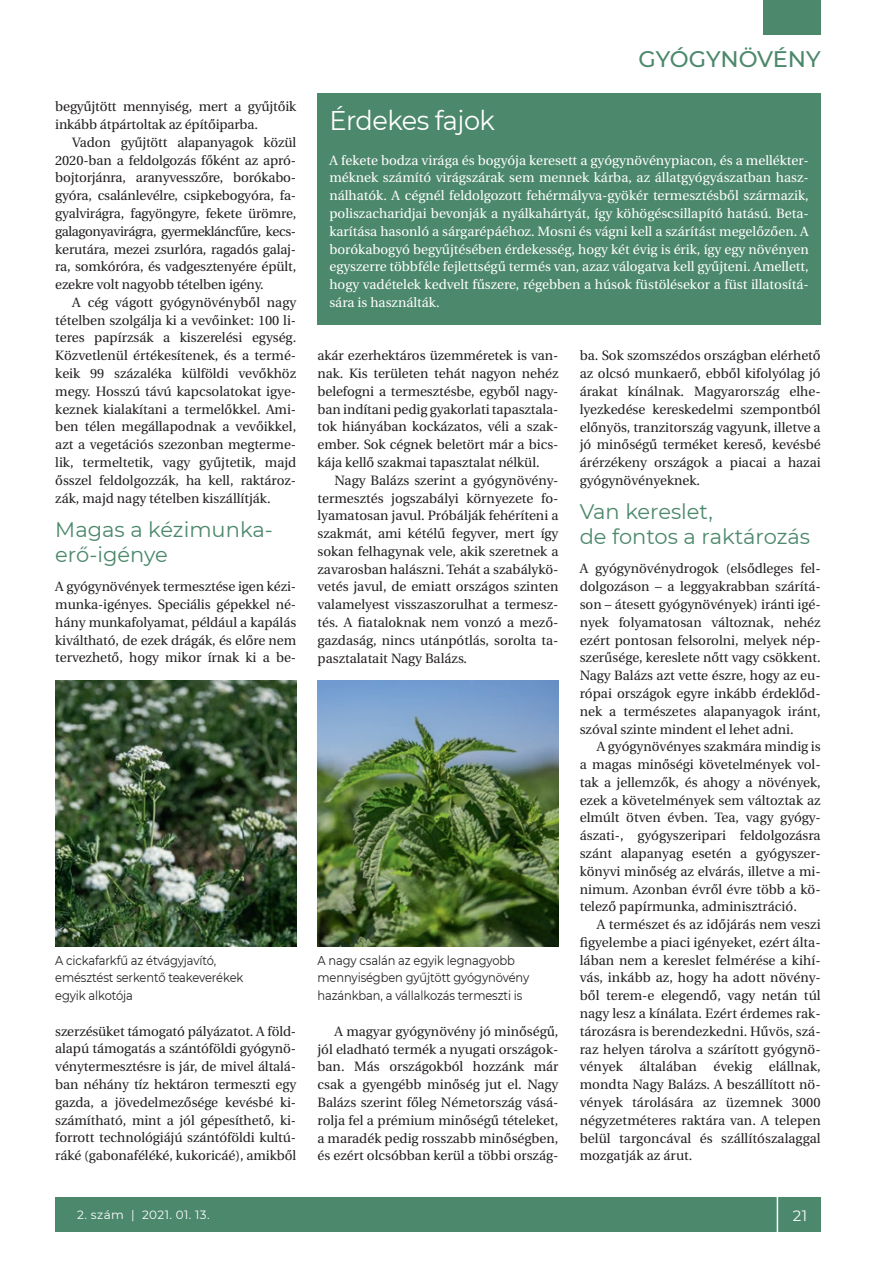
<style>
.page{position:relative;width:893px;height:1263px;background:#fff}
.page>*{position:absolute;margin:0;border:0;box-sizing:border-box;transform-origin:0 0}
.t1{font:27px "Montserrat";letter-spacing:-.02em;color:#fff;scale:.95 1}
.t2{font:500 22.5px "Montserrat";color:#4c886c}
.t3{font:21px/25.2px "Montserrat";color:#4c886c}
.t4{font:15px "Montserrat";color:#fff}
.t5{font:13.5px/17.9px "Heuristica";letter-spacing:-.005em;color:#231f20;text-align:justify}
.t6{font:13.5px/17.9px "Heuristica";color:#fff;text-align:justify}
.t7{font:12.75px/17.7px "Montserrat";letter-spacing:-.01em;color:#231f20;scale:.9 1}
.t8{font:12px "Montserrat";letter-spacing:.03em;color:#fff}
</style>
<div class="page">
<div style="left:55px;top:1197px;width:766px;height:34px;background:#4c886c"></div>
<hr style="left:777px;top:1188px;width:1px;height:61px;background:#fff">
<div style="left:763px;top:0;width:58px;height:34px;background:#4c886c"></div>
<div style="left:317px;top:94px;width:504px;height:231px;background:#4c886c"></div>
<img style="left:317px;top:680px;width:241px;height:267px">
<img style="left:55px;top:680px;width:241px;height:267px">
<h2 class="t2" style="left:639px;top:44px;width:184px">GYÓGYNÖVÉNY</h2>
<p class="t5" style="left:55px;top:98px;width:242px">begyűjtött mennyiség, mert a gyűjtőik inkább átpártoltak az építőiparba.</p>
<p class="t5" style="left:55px;top:133px;width:242px;text-align:left;text-indent:17px">Vadon gyűjtött alapanyagok közül 2020-ban a feldolgozás főként az apró&shy;bojtorjánra, aranyvesszőre, borókabo&shy;gyóra, csalánlevélre, csipkebogyóra, fa&shy;gyalvirágra, fagyöngyre, fekete ürömre, galagonyavirágra, gyermekláncfűre, kecs&shy;kerutára, mezei zsurlóra, ragadós galaj&shy;ra, somkóróra, és vadgesztenyére épült, ezekre volt nagyobb tételben igény.</p>
<p class="t5" style="left:55px;top:293px;width:242px;text-indent:17px">A cég vágott gyógynövényből nagy tételben szolgálja ki a vevőinket: 100 li&shy;teres papírzsák a kiszerelési egység.<br>Közvetlenül értékesítenek, és a termé&shy;keik 99 százaléka külföldi vevőkhöz megy. Hosszú távú kapcsolatokat igye&shy;keznek kialakítani a termelőkkel. Ami&shy;ben télen megállapodnak a vevőikkel, azt a vegetációs szezonban megterme&shy;lik, termeltetik, vagy gyűjtetik, majd ősszel feldolgozzák, ha kell, raktároz&shy;zák, majd nagy tételben kiszállítják.</p>
<h3 class="t3" style="left:55px;top:516px;width:219px">Magas a kézimunka&shy;erő-igénye</h3>
<p class="t5" style="left:55px;top:578px;width:242px">A gyógynövények termesztése igen kézi&shy;munka-igényes. Speciális gépekkel né&shy;hány munkafolyamat, például a kapálás kiváltható, de ezek drágák, és előre nem tervezhető, hogy mikor írnak ki a be-</p>
<h1 class="t1" style="left:329px;top:102px;width:176px">Érdekes fajok</h1>
<p class="t6" style="left:329px;top:151px;width:481px">A fekete bodza virága és bogyója keresett a gyógynövénypiacon, és a mellékter&shy;méknek számító virágszárak sem mennek kárba, az állatgyógyászatban hasz&shy;nálhatók. A cégnél feldolgozott fehérmályva-gyökér termesztésből származik, poliszacharidjai bevonják a nyálkahártyát, így köhögéscsillapító hatású. Beta&shy;karítása hasonló a sárgarépáéhoz. Mosni és vágni kell a szárítást megelőzően. A borókabogyó begyűjtésében érdekesség, hogy két évig is érik, így egy növényen egyszerre többféle fejlettségű termés van, azaz válogatva kell gyűjteni. Amellett, hogy vadételek kedvelt fűszere, régebben a húsok füstölésekor a füst illatosítá&shy;sára is használták.</p>
<p class="t5" style="left:317px;top:347px;width:242px">akár ezerhektáros üzemméretek is van&shy;nak. Kis területen tehát nagyon nehéz belefogni a termesztésbe, egyből nagy&shy;ban indítani pedig gyakorlati tapasztala&shy;tok hiányában kockázatos, véli a szak&shy;ember. Sok cégnek beletört már a bics&shy;kája kellő szakmai tapasztalat nélkül.</p>
<p class="t5" style="left:317px;top:471px;width:242px;text-indent:17px">Nagy Balázs szerint a gyógynövény&shy;termesztés jogszabályi környezete fo&shy;lyamatosan javul. Próbálják fehéríteni a szakmát, ami kétélű fegyver, mert így sokan felhagynak vele, akik szeretnek a zavarosban halászni. Tehát a szabálykö&shy;vetés javul, de emiatt országos szinten valamelyest visszaszorulhat a termesz&shy;tés. A fiataloknak nem vonzó a mező&shy;gazdaság, nincs utánpótlás, sorolta ta&shy;pasztalatait Nagy Balázs.</p>
<p class="t5" style="left:580px;top:347px;width:242px">ba. Sok szomszédos országban elérhető az olcsó munkaerő, ebből kifolyólag jó árakat kínálnak. Magyarország elhe&shy;lyezkedése kereskedelmi szempontból előnyös, tranzitország vagyunk, illetve a jó minőségű terméket kereső, kevésbé árérzékeny országok a piacai a hazai gyógynövényeknek.</p>
<h3 class="t3" style="left:580px;top:498px;width:232px">Van kereslet,<br>de fontos a raktározás</h3>
<p class="t5" style="left:580px;top:560px;width:242px">A gyógynövénydrogok (elsődleges fel&shy;dolgozáson – a leggyakrabban szárítá&shy;son – átesett gyógynövények) iránti igé&shy;nyek folyamatosan változnak, nehéz ezért pontosan felsorolni, melyek nép&shy;szerűsége, kereslete nőtt vagy csökkent.<br>Nagy Balázs azt vette észre, hogy az eu&shy;rópai országok egyre inkább érdeklőd&shy;nek a természetes alapanyagok iránt, szóval szinte mindent el lehet adni.</p>
<p class="t5" style="left:580px;top:738px;width:242px;text-indent:17px">A gyógynövényes szakmára mindig is a magas minőségi követelmények vol&shy;tak a jellemzők, és ahogy a növények, ezek a követelmények sem változtak az elmúlt ötven évben. Tea, vagy gyógy&shy;ászati-, gyógyszeripari feldolgozásra szánt alapanyag esetén a gyógyszer&shy;könyvi minőség az elvárás, illetve a mi&shy;nimum. Azonban évről évre több a kö&shy;telező papírmunka, adminisztráció.</p>
<p class="t5" style="left:580px;top:916px;width:242px;text-indent:17px">A természet és az időjárás nem veszi figyelembe a piaci igényeket, ezért álta&shy;lában nem a kereslet felmérése a kihí&shy;vás, inkább az, hogy ha adott növény&shy;ből terem-e elegendő, vagy netán túl nagy lesz a kínálata. Ezért érdemes rak&shy;tározásra is berendezkedni. Hűvös, szá&shy;raz helyen tárolva a szárított gyógynö&shy;vények általában évekig elállnak, mondta Nagy Balázs. A beszállított nö&shy;vények tárolására az üzemnek 3000 négyzetméteres raktára van. A telepen belül targoncával és szállítószalaggal mozgatják az árut.</p>
<p class="t7" style="left:55px;top:951px;width:210px">A cickafarkfű az étvágyjavító, emésztést serkentő teakeverékek egyik alkotója</p>
<p class="t7" style="left:317px;top:951px;width:237px">A nagy csalán az egyik legnagyobb mennyiségben gyűjtött gyógynövény hazánkban, a vállalkozás termeszti is</p>
<p class="t5" style="left:55px;top:1022px;width:242px">szerzésüket támogató pályázatot. A föld&shy;alapú támogatás a szántóföldi gyógynö&shy;vénytermesztésre is jár, de mivel általá&shy;ban néhány tíz hektáron termeszti egy gazda, a jövedelmezősége kevésbé ki&shy;számítható, mint a jól gépesíthető, ki&shy;forrott technológiájú szántóföldi kultú&shy;ráké (gabonaféléké, kukoricáé), amikből</p>
<p class="t5" style="left:317px;top:1022px;width:242px;text-indent:17px">A magyar gyógynövény jó minőségű, jól eladható termék a nyugati országok&shy;ban. Más országokból hozzánk már csak a gyengébb minőség jut el. Nagy Balázs szerint főleg Németország vásá&shy;rolja fel a prémium minőségű tételeket, a maradék pedig rosszabb minőségben, és ezért olcsóbban kerül a többi ország-</p>
<p class="t8" style="left:77px;top:1206px;width:134px">2. szám | 2021. 01. 13.</p>
<p class="t4" style="left:793px;top:1205px;width:16px">21</p>
</div>
